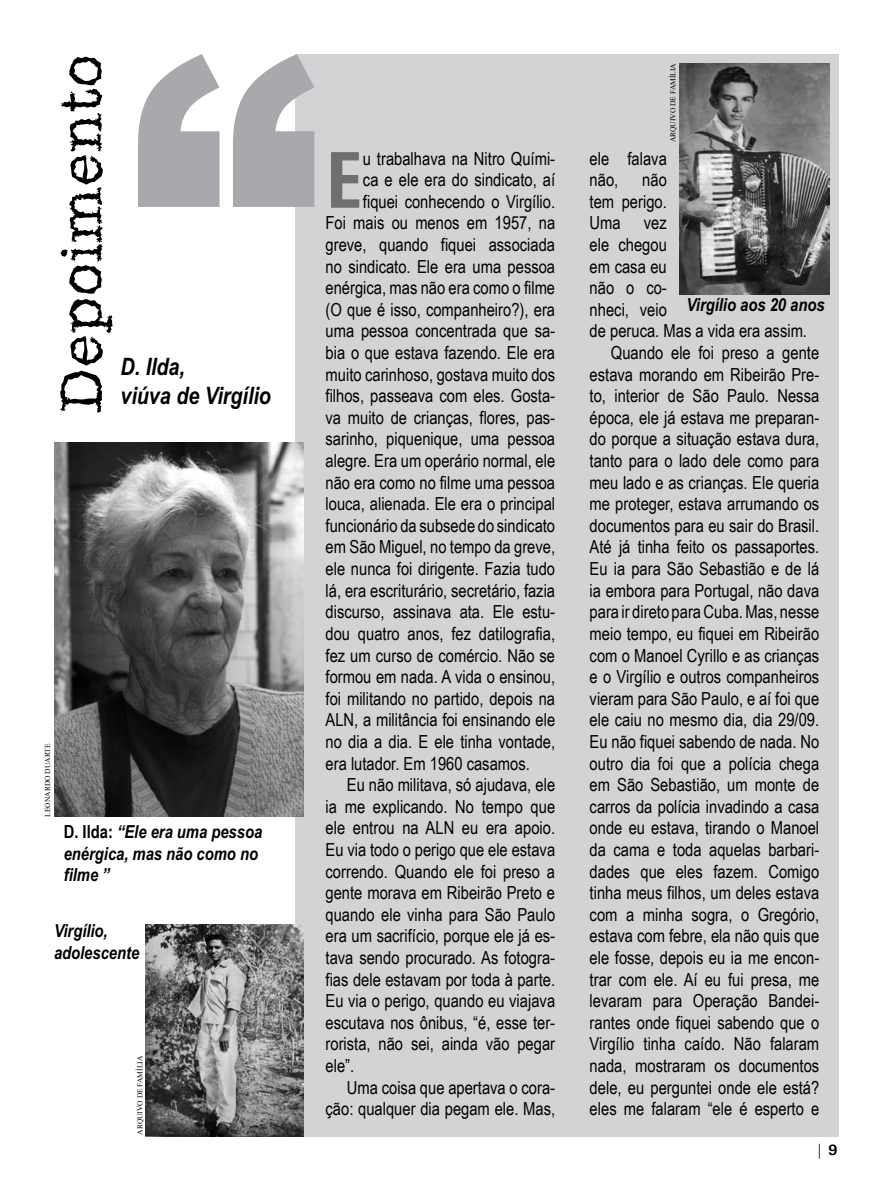
<style>
.page{position:relative;width:893px;height:1191px;background:#fff}
.page>*{position:absolute;margin:0;border:0;box-sizing:border-box;transform-origin:0 0}
.t1{font:700 80.7px "Univers Condensed";color:#6d6f71}
.t2{font:60px "Ice Age D";color:#000}
.t3{font:italic 700 24px/28.8px "Arial Narrow";color:#000}
.t4{font:18px/21.6px "Arial Narrow";color:#000}
.t5{font:italic 700 18px/21.6px "Arial Narrow";color:#000}
.t6{font:700 15px "Univers";color:#000}
.t7{font:7.5px "Times New Roman";color:#000}
.s1{font-style:normal}
</style>
<div class="page">
<div style="left:296px;top:54px;width:543px;height:1083px;background:#d1d3d4"></div>
<img style="left:54px;top:442px;width:250px;height:375px">
<svg style="left:138px;top:54px;width:176px;height:153px"></svg>
<img style="left:680px;top:64px;width:149px;height:230px">
<img style="left:146px;top:924px;width:158px;height:213px">
<h2 class="t2" style="left:46px;top:413px;width:360px;rotate:-90deg">Depoimento</h2>
<h3 class="t3" style="left:121px;top:352px;width:152px">D. Ilda,<br>viúva de Virgílio</h3>
<p class="t7" style="left:43px;top:817px;width:75px;rotate:-90deg">Leonardo Duarte</p>
<p class="t5" style="left:64px;top:821px;width:200px"><span class="s1">D. Ilda:</span> “Ele era uma pessoa enérgica, mas não como no filme ”</p>
<p class="t5" style="left:54px;top:920px;width:87px">Virgílio, adolescente</p>
<p class="t7" style="left:135px;top:1134px;width:80px;rotate:-90deg">ARQUIVO DE FAMÍLIA</p>
<h1 class="t1" style="left:326px;top:131px;width:39px">E</h1>
<p class="t4" style="left:363px;top:147px;width:194px">u trabalhava na Nitro Quími-</p>
<p class="t4" style="left:363px;top:169px;width:194px">ca e ele era do sindicato, aí</p>
<p class="t4" style="left:363px;top:190px;width:194px">fiquei conhecendo o Virgílio.</p>
<p class="t4" style="left:326px;top:212px;width:231px">Foi mais ou menos em 1957, na</p>
<p class="t4" style="left:326px;top:234px;width:231px">greve, quando fiquei associada</p>
<p class="t4" style="left:326px;top:255px;width:231px">no sindicato. Ele era uma pessoa</p>
<p class="t4" style="left:326px;top:277px;width:231px">enérgica, mas não era como o filme</p>
<p class="t4" style="left:326px;top:298px;width:231px">(O que é isso, companheiro?), era</p>
<p class="t4" style="left:326px;top:320px;width:231px">uma pessoa concentrada que sa-</p>
<p class="t4" style="left:326px;top:342px;width:231px">bia o que estava fazendo. Ele era</p>
<p class="t4" style="left:326px;top:363px;width:231px">muito carinhoso, gostava muito dos</p>
<p class="t4" style="left:326px;top:385px;width:231px">filhos, passeava com eles. Gosta-</p>
<p class="t4" style="left:326px;top:406px;width:231px">va muito de crianças, flores, pas-</p>
<p class="t4" style="left:326px;top:428px;width:231px">sarinho, piquenique, uma pessoa</p>
<p class="t4" style="left:326px;top:450px;width:231px">alegre. Era um operário normal, ele</p>
<p class="t4" style="left:326px;top:471px;width:231px">não era como no filme uma pessoa</p>
<p class="t4" style="left:326px;top:493px;width:231px">louca, alienada. Ele era o principal</p>
<p class="t4" style="left:326px;top:514px;width:231px">funcionário da subsede do sindicato</p>
<p class="t4" style="left:326px;top:536px;width:231px">em São Miguel, no tempo da greve,</p>
<p class="t4" style="left:326px;top:558px;width:231px">ele nunca foi dirigente. Fazia tudo</p>
<p class="t4" style="left:326px;top:579px;width:231px">lá, era escriturário, secretário, fazia</p>
<p class="t4" style="left:326px;top:601px;width:231px">discurso, assinava ata. Ele estu-</p>
<p class="t4" style="left:326px;top:622px;width:231px">dou quatro anos, fez datilografia,</p>
<p class="t4" style="left:326px;top:644px;width:231px">fez um curso de comércio. Não se</p>
<p class="t4" style="left:326px;top:666px;width:231px">formou em nada. A vida o ensinou,</p>
<p class="t4" style="left:326px;top:687px;width:231px">foi militando no partido, depois na</p>
<p class="t4" style="left:326px;top:709px;width:231px">ALN, a militância foi ensinando ele</p>
<p class="t4" style="left:326px;top:730px;width:231px">no dia a dia. E ele tinha vontade,</p>
<p class="t4" style="left:326px;top:752px;width:206px">era lutador. Em 1960 casamos.</p>
<p class="t4" style="left:347px;top:774px;width:210px">Eu não militava, só ajudava, ele</p>
<p class="t4" style="left:326px;top:795px;width:231px">ia me explicando. No tempo que</p>
<p class="t4" style="left:326px;top:817px;width:231px">ele entrou na ALN eu era apoio.</p>
<p class="t4" style="left:326px;top:838px;width:231px">Eu via todo o perigo que ele estava</p>
<p class="t4" style="left:326px;top:860px;width:231px">correndo. Quando ele foi preso a</p>
<p class="t4" style="left:326px;top:882px;width:231px">gente morava em Ribeirão Preto e</p>
<p class="t4" style="left:326px;top:903px;width:231px">quando ele vinha para São Paulo</p>
<p class="t4" style="left:326px;top:925px;width:231px">era um sacrifício, porque ele já es-</p>
<p class="t4" style="left:326px;top:946px;width:231px">tava sendo procurado. As fotogra-</p>
<p class="t4" style="left:326px;top:968px;width:231px">fias dele estavam por toda à parte.</p>
<p class="t4" style="left:326px;top:990px;width:231px">Eu via o perigo, quando eu viajava</p>
<p class="t4" style="left:326px;top:1011px;width:231px">escutava nos ônibus, “é, esse ter-</p>
<p class="t4" style="left:326px;top:1033px;width:231px">rorista, não sei, ainda vão pegar</p>
<p class="t4" style="left:326px;top:1054px;width:30px">ele”.</p>
<p class="t4" style="left:347px;top:1076px;width:210px">Uma coisa que apertava o cora-</p>
<p class="t4" style="left:326px;top:1098px;width:231px">ção: qualquer dia pegam ele. Mas,</p>
<p class="t7" style="left:668px;top:142px;width:80px;rotate:-90deg">ARQUIVO DE FAMÍLIA</p>
<p class="t4" style="left:590px;top:147px;width:79px">ele falava não,</p>
<p class="t4" style="left:590px;top:169px;width:79px;text-align:justify;text-indent:53px">não tem perigo.<br>Uma</p>
<p class="t4" style="left:644px;top:212px;width:24px">vez</p>
<p class="t4" style="left:590px;top:234px;width:79px">ele chegou</p>
<p class="t4" style="left:590px;top:255px;width:79px">em casa eu</p>
<p class="t4" style="left:590px;top:277px;width:78px">não o co-</p>
<p class="t4" style="left:590px;top:298px;width:79px">nheci, veio</p>
<p class="t4" style="left:590px;top:320px;width:219px">de peruca. Mas a vida era assim.</p>
<p class="t4" style="left:611px;top:342px;width:210px">Quando ele foi preso a gente</p>
<p class="t4" style="left:590px;top:363px;width:231px">estava morando em Ribeirão Pre-</p>
<p class="t4" style="left:590px;top:385px;width:231px">to, interior de São Paulo. Nessa</p>
<p class="t4" style="left:590px;top:406px;width:231px">época, ele já estava me preparan-</p>
<p class="t4" style="left:590px;top:428px;width:231px">do porque a situação estava dura,</p>
<p class="t4" style="left:590px;top:450px;width:231px">tanto para o lado dele como para</p>
<p class="t4" style="left:590px;top:471px;width:231px">meu lado e as crianças. Ele queria</p>
<p class="t4" style="left:590px;top:493px;width:231px">me proteger, estava arrumando os</p>
<p class="t4" style="left:590px;top:514px;width:231px">documentos para eu sair do Brasil.</p>
<p class="t4" style="left:590px;top:536px;width:231px">Até já tinha feito os passaportes.</p>
<p class="t4" style="left:590px;top:558px;width:231px">Eu ia para São Sebastião e de lá</p>
<p class="t4" style="left:590px;top:579px;width:231px">ia embora para Portugal, não dava</p>
<p class="t4" style="left:590px;top:601px;width:231px">para ir direto para Cuba. Mas, nesse</p>
<p class="t4" style="left:590px;top:622px;width:231px">meio tempo, eu fiquei em Ribeirão</p>
<p class="t4" style="left:590px;top:644px;width:231px">com o Manoel Cyrillo e as crianças</p>
<p class="t4" style="left:590px;top:666px;width:231px">e o Virgílio e outros companheiros</p>
<p class="t4" style="left:590px;top:687px;width:231px">vieram para São Paulo, e aí foi que</p>
<p class="t4" style="left:590px;top:709px;width:231px">ele caiu no mesmo dia, dia 29/09.</p>
<p class="t4" style="left:590px;top:730px;width:231px">Eu não fiquei sabendo de nada. No</p>
<p class="t4" style="left:590px;top:752px;width:231px">outro dia foi que a polícia chega</p>
<p class="t4" style="left:590px;top:774px;width:231px">em São Sebastião, um monte de</p>
<p class="t4" style="left:590px;top:795px;width:231px">carros da polícia invadindo a casa</p>
<p class="t4" style="left:590px;top:817px;width:231px">onde eu estava, tirando o Manoel</p>
<p class="t4" style="left:590px;top:838px;width:231px">da cama e toda aquelas barbari-</p>
<p class="t4" style="left:590px;top:860px;width:231px">dades que eles fazem. Comigo</p>
<p class="t4" style="left:590px;top:882px;width:231px">tinha meus filhos, um deles estava</p>
<p class="t4" style="left:590px;top:903px;width:231px">com a minha sogra, o Gregório,</p>
<p class="t4" style="left:590px;top:925px;width:231px">estava com febre, ela não quis que</p>
<p class="t4" style="left:590px;top:946px;width:231px">ele fosse, depois eu ia me encon-</p>
<p class="t4" style="left:590px;top:968px;width:231px">trar com ele. Aí eu fui presa, me</p>
<p class="t4" style="left:590px;top:990px;width:231px">levaram para Operação Bandei-</p>
<p class="t4" style="left:590px;top:1011px;width:231px">rantes onde fiquei sabendo que o</p>
<p class="t4" style="left:590px;top:1033px;width:231px">Virgílio tinha caído. Não falaram</p>
<p class="t4" style="left:590px;top:1054px;width:231px">nada, mostraram os documentos</p>
<p class="t4" style="left:590px;top:1076px;width:231px">dele, eu perguntei onde ele está?</p>
<p class="t4" style="left:590px;top:1098px;width:231px">eles me falaram “ele é esperto e</p>
<p class="t5" style="left:686px;top:293px;width:140px">Virgílio aos 20 anos</p>
<p class="t6" style="left:816px;top:1140px;width:23px">| 9</p>
</div>
